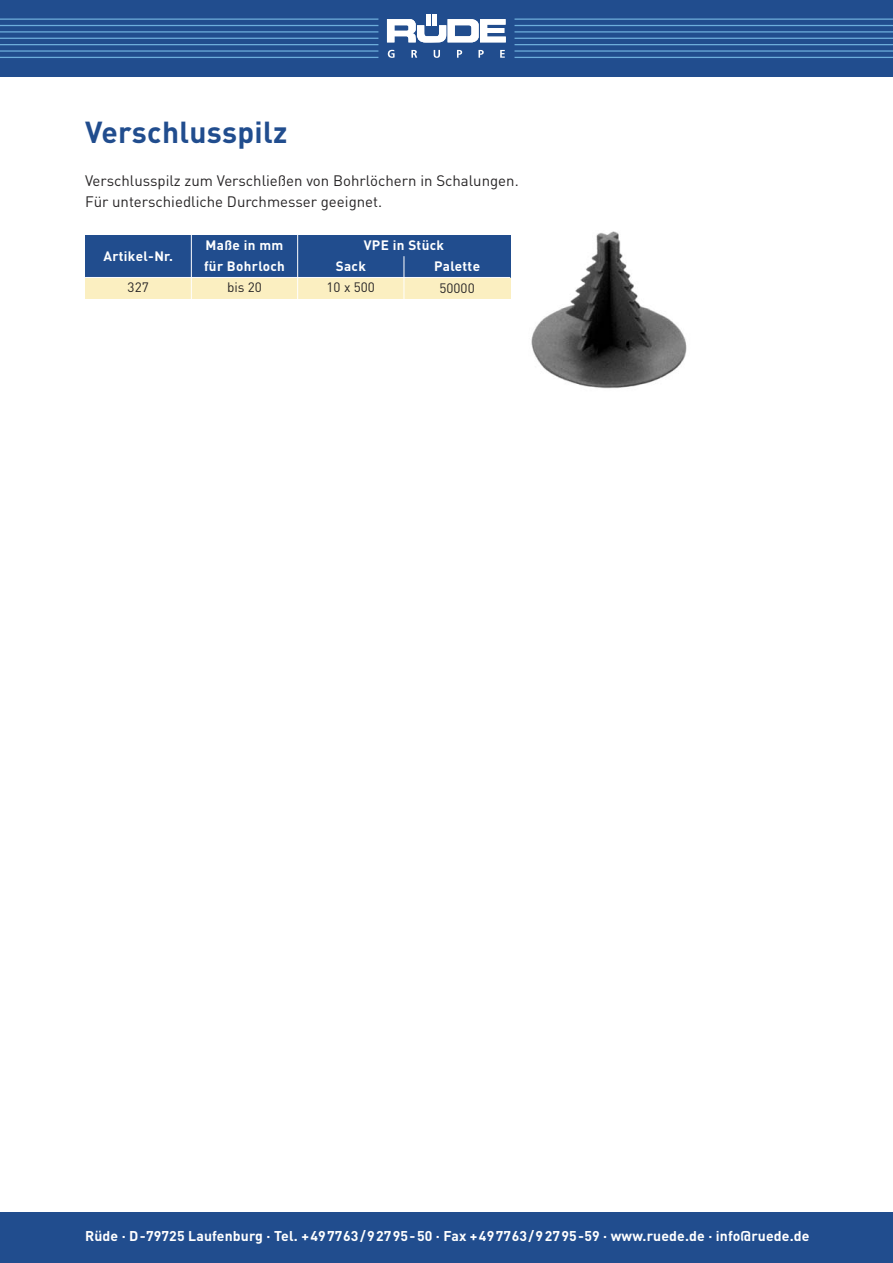
<style>
.page{position:relative;width:893px;height:1263px;background:#fff}
.page>*{position:absolute;margin:0;border:0;box-sizing:border-box;transform-origin:0 0}
.t1{font:700 30px "DIN";letter-spacing:.01em;color:#214d8e}
.t2{font:15px/21.3px "DIN";color:#272526}
.t3{font:700 14.1px "DIN";letter-spacing:.01em;color:#fff}
.t4{font:700 13.5px/21.3px "DIN";letter-spacing:.025em;color:#fff}
.t5{font:13.5px "DIN";color:#272526}
</style>
<div class="page">
<div style="left:0;top:0;width:893px;height:77px;background:#214d8e"></div>
<hr style="left:0;top:25px;width:378px;height:1px;background:#6daddb">
<hr style="left:0;top:31px;width:378px;height:2px;background:#6daddb">
<hr style="left:0;top:18px;width:378px;height:2px;background:#6daddb">
<hr style="left:0;top:44px;width:378px;height:1px;background:#6daddb">
<hr style="left:0;top:50px;width:378px;height:2px;background:#6daddb">
<hr style="left:0;top:57px;width:378px;height:1px;background:#6daddb">
<hr style="left:0;top:38px;width:378px;height:1px;background:#6daddb">
<hr style="left:514px;top:25px;width:379px;height:1px;background:#6daddb">
<hr style="left:514px;top:31px;width:379px;height:2px;background:#6daddb">
<hr style="left:514px;top:18px;width:379px;height:2px;background:#6daddb">
<hr style="left:514px;top:44px;width:379px;height:1px;background:#6daddb">
<hr style="left:514px;top:50px;width:379px;height:2px;background:#6daddb">
<hr style="left:514px;top:57px;width:379px;height:1px;background:#6daddb">
<hr style="left:514px;top:38px;width:379px;height:1px;background:#6daddb">
<svg style="left:387px;top:19px;width:119px;height:24px"></svg>
<hr style="left:427px;top:14px;width:4px;height:11px;background:#fff">
<hr style="left:432px;top:14px;width:4px;height:11px;background:#fff">
<svg style="left:388px;top:50px;width:7px;height:8px"></svg>
<svg style="left:411px;top:50px;width:6px;height:8px"></svg>
<svg style="left:434px;top:50px;width:6px;height:8px"></svg>
<svg style="left:457px;top:50px;width:5px;height:8px"></svg>
<svg style="left:478px;top:50px;width:6px;height:8px"></svg>
<svg style="left:500px;top:50px;width:5px;height:8px"></svg>
<div style="left:0;top:1212px;width:893px;height:51px;background:#214d8e"></div>
<img style="left:531px;top:231px;width:156px;height:158px">
<div style="left:85px;top:277px;width:425px;height:22px;background:#fbefc1"></div>
<div style="left:85px;top:235px;width:425px;height:42px;background:#214d8e"></div>
<hr style="left:297px;top:235px;width:1px;height:127px;background:#fff">
<hr style="left:404px;top:256px;width:1px;height:106px;background:#fff">
<hr style="left:191px;top:235px;width:1px;height:127px;background:#fff">
<hr style="left:85px;top:277px;width:425px;height:1px;background:#fff">
<h1 class="t1" style="left:85px;top:122px;width:204px">Verschlusspilz</h1>
<p class="t2" style="left:85px;top:172px;width:435px">Verschlusspilz zum Verschließen von Bohrlöchern in Schalungen.<br>Für unterschiedliche Durchmesser geeignet.</p>
<p class="t4" style="left:103px;top:246px;width:71px">Artikel-Nr.</p>
<p class="t4" style="left:204px;top:236px;width:82px">Maße in mm für Bohrloch</p>
<p class="t5" style="left:128px;top:283px;width:23px">327</p>
<p class="t5" style="left:227px;top:283px;width:36px">bis 20</p>
<p class="t4" style="left:364px;top:236px;width:82px">VPE in Stück</p>
<p class="t4" style="left:336px;top:257px;width:32px">Sack</p>
<p class="t5" style="left:327px;top:283px;width:50px">10 x 500</p>
<p class="t4" style="left:434px;top:257px;width:47px">Palette</p>
<p class="t5" style="left:439px;top:283px;width:37px">50000</p>
<p class="t3" style="left:85px;top:1231px;width:726px">Rüde · D-79725 Laufenburg · Tel. +497763/92795-50 · Fax +497763/92795-59 · www.ruede.de · info@ruede.de</p>
</div>
